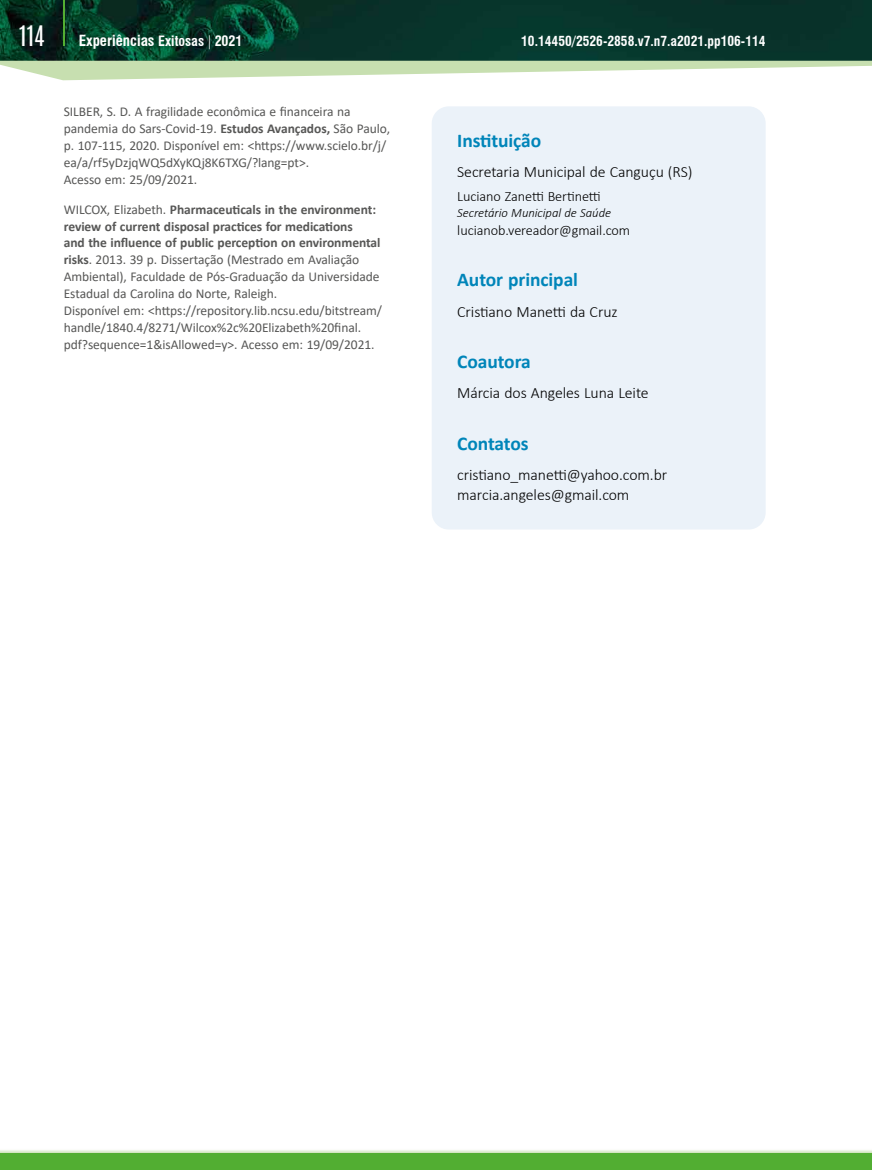
<style>
.page{position:relative;width:872px;height:1170px;background:#fff}
.page>*{position:absolute;margin:0;border:0;box-sizing:border-box;transform-origin:0 0}
.t1{font:24px "Antonio";color:#fff}
.t2{font:700 19.5px "Calibri";letter-spacing:-.005em;color:#0085b9}
.t3{font:300 15.75px/19.6px "Calibri";letter-spacing:-.005em;color:#000}
.t4{font:300 14.25px "Calibri";letter-spacing:-.005em;color:#000}
.t5{font:700 condensed 13.95px "Swiss 721 BT";color:#fff}
.t6{font:13.5px/16.8px "Calibri";letter-spacing:-.005em;color:#575756}
.t7{font:700 condensed 13.5px "Swiss 721 BT";color:#fff}
.t8{font:italic 300 12.75px "Calibri";letter-spacing:-.005em;color:#000}
.s1{font-size:15px}
.s2{font-weight:700}
</style>
<div class="page">
<div style="left:0;top:1152px;width:872px;height:17px;background:#52ae32"></div>
<svg style="left:0;top:1150px;width:872px;height:2px;background:#e6f1dd"></svg>
<img style="left:0;top:0;width:872px;height:61px">
<hr style="left:63px;top:0;width:2px;height:46px;background:#52ae32">
<svg style="left:0;top:61px;width:872px;height:19px"></svg>
<div style="left:432px;top:106px;width:333px;height:423px;background:#ebf2f9;border-radius:17px"></div>
<h1 class="t1" style="left:19px;top:18px;width:27px">114</h1>
<p class="t5" style="left:79px;top:32px;width:165px"><span class="s1">Experiências</span> Exitosas | 2021</p>
<p class="t7" style="left:521px;top:33px;width:246px">10.14450/2526-2858.v7.n7.a2021.pp106-114</p>
<p class="t6" style="left:64px;top:103px;width:328px">SILBER, S. D. A fragilidade econômica e financeira na pandemia do Sars-Covid-19. <span class="s2">Estudos Avançados,</span> São Paulo, p. 107-115, 2020. Disponível em: &lt;https://www.scielo.br/j/ ea/a/rf5yDzjqWQ5dXyKQj8K6TXG/?lang=pt&gt;.<br>Acesso em: 25/09/2021.</p>
<p class="t6" style="left:64px;top:200px;width:320px">WILCOX, Elizabeth. <span class="s2">Pharmaceuticals in the environment: review of current disposal practices for medications<br>and the influence of public perception on environmental risks</span>. 2013. 39 p. Dissertação (Mestrado em Avaliação Ambiental), Faculdade de Pós-Graduação da Universidade Estadual da Carolina do Norte, Raleigh.<br>Disponível em: &lt;https://repository.lib.ncsu.edu/bitstream/ handle/1840.4/8271/Wilcox%2c%20Elizabeth%20final. pdf?sequence=1&amp;isAllowed=y&gt;. Acesso em: 19/09/2021.</p>
<h2 class="t2" style="left:457px;top:126px;width:85px">Instituição</h2>
<p class="t3" style="left:457px;top:162px;width:237px">Secretaria Municipal de Canguçu (RS)</p>
<p class="t4" style="left:457px;top:187px;width:145px">Luciano Zanetti Bertinetti</p>
<p class="t8" style="left:457px;top:205px;width:155px">Secretário Municipal de Saúde</p>
<p class="t4" style="left:457px;top:221px;width:174px">lucianob.vereador@gmail.com</p>
<h2 class="t2" style="left:457px;top:266px;width:122px">Autor principal</h2>
<p class="t3" style="left:457px;top:301px;width:162px">Cristiano Manetti da Cruz</p>
<h2 class="t2" style="left:457px;top:348px;width:75px">Coautora</h2>
<p class="t3" style="left:457px;top:383px;width:193px">Márcia dos Angeles Luna Leite</p>
<h2 class="t2" style="left:457px;top:429px;width:73px">Contatos</h2>
<p class="t3" style="left:457px;top:465px;width:211px">cristiano_manetti@yahoo.com.br marcia.angeles@gmail.com</p>
</div>
